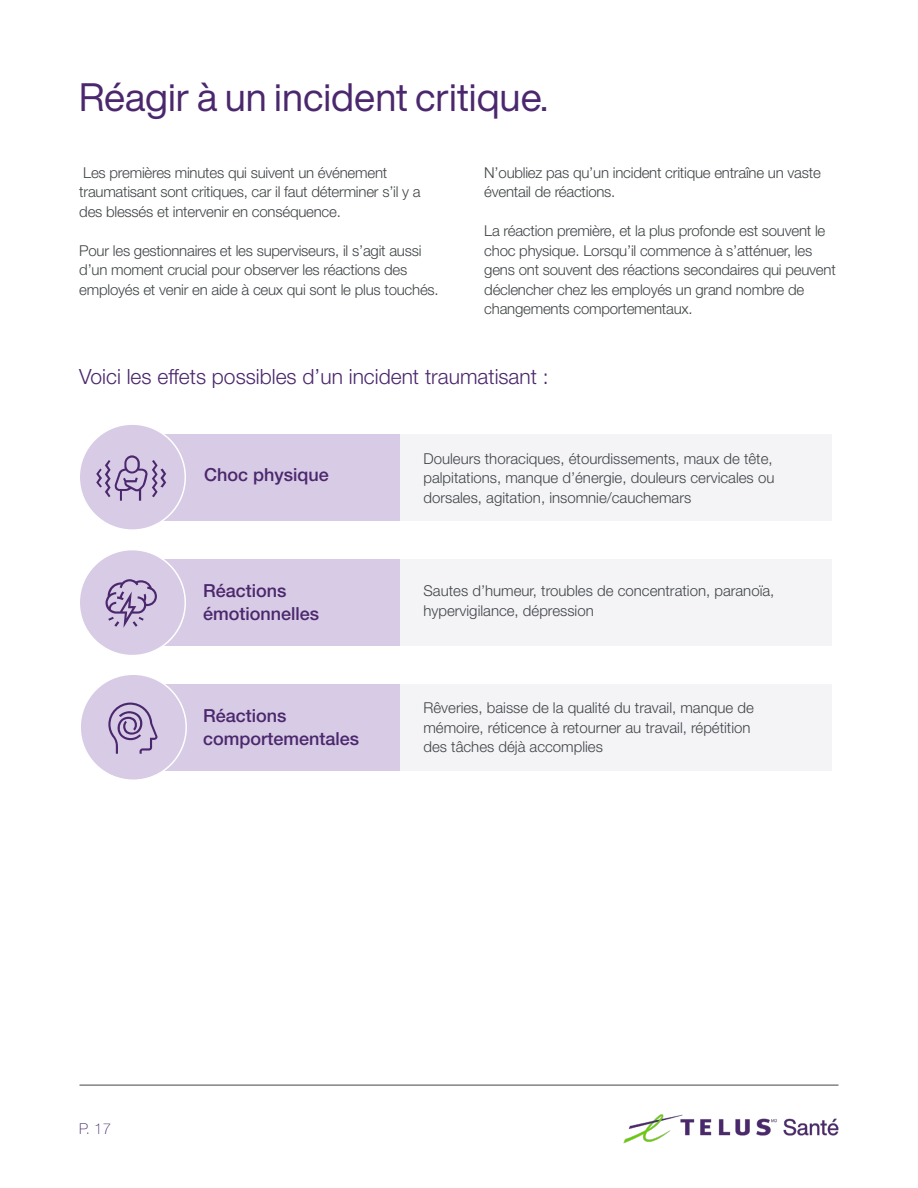
<style>
.page{position:relative;width:918px;height:1188px;background:#fff}
.page>*{position:absolute;margin:0;border:0;box-sizing:border-box;transform-origin:0 0}
.t1{font:39px "Helvetica Now Display";color:#4b286d}
.t2{font:300 21px "Helvetica Neue LT Std";color:#4b286d}
.t3{font:500 18px/22.5px "Helvetica Neue LT Std";color:#4b286d}
.t4{font:300 15px/19.5px "Helvetica Neue LT Std";letter-spacing:-.015em;color:#414547}
.t5{font:100 15px "Helvetica Neue LT Std";color:#4b286c}
</style>
<div class="page">
<img style="left:623px;top:1114px;width:216px;height:30px">
<hr style="left:80px;top:1085px;width:758px;height:1px;background:#414547">
<div style="left:399px;top:434px;width:432px;height:87px;background:#f4f4f7"></div>
<div style="left:399px;top:559px;width:432px;height:87px;background:#f4f4f7"></div>
<div style="left:400px;top:684px;width:431px;height:87px;background:#f4f4f7"></div>
<div style="left:137px;top:434px;width:263px;height:87px;background:#d8cbe5"></div>
<div style="left:137px;top:559px;width:263px;height:87px;background:#d8cbe5"></div>
<div style="left:79px;top:424px;width:106px;height:106px;background:#d8cbe5;border-radius:50%"></div>
<div style="left:79px;top:423px;width:107px;height:108px;border:2px solid #fff;border-radius:50%"></div>
<div style="left:79px;top:550px;width:106px;height:106px;background:#d8cbe5;border-radius:50%"></div>
<div style="left:79px;top:549px;width:107px;height:107px;border:2px solid #fff;border-radius:50%"></div>
<div style="left:138px;top:684px;width:262px;height:87px;background:#d8cbe5"></div>
<div style="left:80px;top:674px;width:106px;height:106px;background:#d8cbe5;border-radius:50%"></div>
<div style="left:79px;top:673px;width:108px;height:108px;border:2px solid #fff;border-radius:50%"></div>
<svg style="left:96px;top:455px;width:70px;height:46px"></svg>
<svg style="left:106px;top:579px;width:51px;height:49px"></svg>
<svg style="left:108px;top:703px;width:50px;height:51px"></svg>
<h1 class="t1" style="left:79px;top:70px;width:470px">Réagir à un incident critique.</h1>
<p class="t4" style="left:79px;top:163px;width:343px">Les premières minutes qui suivent un événement traumatisant sont critiques, car il faut déterminer s’il y a des blessés et intervenir en conséquence.</p>
<p class="t4" style="left:79px;top:241px;width:361px">Pour les gestionnaires et les superviseurs, il s’agit aussi d’un moment crucial pour observer les réactions des employés et venir en aide à ceux qui sont le plus touchés.</p>
<p class="t4" style="left:484px;top:163px;width:338px">N’oubliez pas qu’un incident critique entraîne un vaste éventail de réactions.</p>
<p class="t4" style="left:484px;top:221px;width:353px">La réaction première, et la plus profonde est souvent le choc physique. Lorsqu’il commence à s’atténuer, les gens ont souvent des réactions secondaires qui peuvent déclencher chez les employés un grand nombre de changements comportementaux.</p>
<h2 class="t2" style="left:79px;top:364px;width:471px">Voici les effets possibles d’un incident traumatisant :</h2>
<p class="t3" style="left:204px;top:463px;width:126px">Choc physique</p>
<p class="t3" style="left:203px;top:579px;width:118px">Réactions émotionnelles</p>
<p class="t3" style="left:203px;top:704px;width:158px">Réactions comportementales</p>
<p class="t4" style="left:423px;top:449px;width:352px;text-align:justify">Douleurs thoraciques, étourdissements, maux de tête, palpitations, manque d’énergie, douleurs cervicales ou dorsales, agitation, insomnie/cauchemars</p>
<p class="t4" style="left:423px;top:581px;width:352px">Sautes d’humeur, troubles de concentration, paranoïa, hypervigilance, dépression</p>
<p class="t4" style="left:423px;top:698px;width:332px">Rêveries, baisse de la qualité du travail, manque de mémoire, réticence à retourner au travail, répétition des tâches déjà accomplies</p>
<p class="t5" style="left:79px;top:1120px;width:33px">P. 17</p>
</div>
